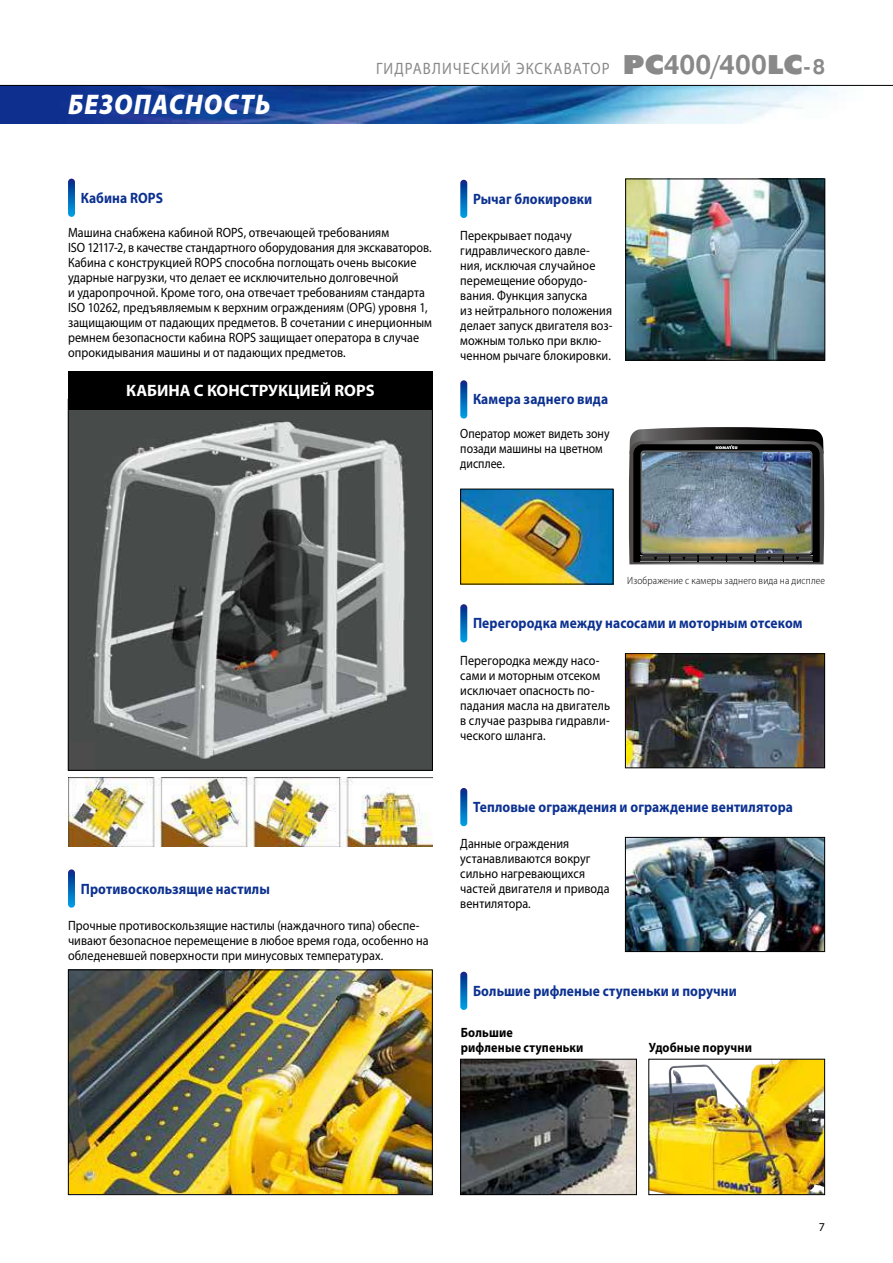
<style>
.page{position:relative;width:893px;height:1263px;background:#fff}
.page>*{position:absolute;margin:0;border:0;box-sizing:border-box;transform-origin:0 0}
.t1{font:italic 900 28.5px "Myriad Pro";letter-spacing:.04em;color:#fff;scale:.9 1}
.t2{font:16.5px "Myriad Pro";letter-spacing:.075em;color:#898989;scale:.9 1}
.t3{font:700 16.5px "Myriad Pro";color:#fff}
.t4{font:700 15px "Myriad Pro";letter-spacing:.01em;color:#0c3190;scale:.9 1}
.t5{font:13.5px/15px "Myriad Pro";letter-spacing:.005em;color:#000;scale:.9 1}
.t6{font:13.5px/15px "Myriad Pro";letter-spacing:.005em;color:#000;scale:.87 1}
.t7{font:700 13.5px/15px "Myriad Pro";letter-spacing:.01em;color:#000;scale:.9 1}
.t8{font:12px "Myriad Pro";color:#000}
.t9{font:300 semi-condensed 10.5px "Myriad Pro";letter-spacing:.01em;color:#000}
.s1{font-family:"Futura Futuris X";font-size:27px}
.s2{font-family:"Pragmatica";font-weight:700;font-size:27px}
.s3{font-family:"Pragmatica";font-weight:700;font-size:21px}
</style>
<div class="page">
<img style="left:0;top:86px;width:831px;height:37px">
<hr style="left:0;top:85px;width:893px;height:1px;background:#000">
<svg style="left:68px;top:179px;width:7px;height:38px"></svg>
<svg style="left:68px;top:869px;width:7px;height:39px"></svg>
<svg style="left:460px;top:180px;width:7px;height:38px"></svg>
<svg style="left:460px;top:972px;width:7px;height:38px"></svg>
<img style="left:70px;top:410px;width:361px;height:358px">
<img style="left:70px;top:971px;width:361px;height:222px">
<div style="left:68px;top:969px;width:365px;height:226px;border:1px solid #000"></div>
<div style="left:68px;top:371px;width:365px;height:39px;background:#000"></div>
<img style="left:68px;top:778px;width:364px;height:68px">
<img style="left:627px;top:181px;width:196px;height:177px">
<div style="left:625px;top:179px;width:200px;height:181px;border:1px solid #000"></div>
<svg style="left:460px;top:380px;width:7px;height:39px"></svg>
<img style="left:462px;top:491px;width:149px;height:91px">
<img style="left:629px;top:427px;width:195px;height:137px">
<img style="left:462px;top:1061px;width:173px;height:132px">
<div style="left:460px;top:1059px;width:177px;height:136px;border:1px solid #000"></div>
<img style="left:650px;top:1061px;width:173px;height:132px">
<div style="left:648px;top:1059px;width:177px;height:136px;border:1px solid #000"></div>
<svg style="left:460px;top:604px;width:7px;height:38px"></svg>
<img style="left:627px;top:655px;width:196px;height:111px">
<div style="left:625px;top:653px;width:200px;height:115px;border:1px solid #000"></div>
<svg style="left:460px;top:788px;width:7px;height:38px"></svg>
<img style="left:627px;top:839px;width:196px;height:111px">
<div style="left:625px;top:837px;width:200px;height:115px;border:1px solid #000"></div>
<h1 class="t1" style="left:68px;top:88px;width:226px">БЕЗОПАСНОСТЬ</h1>
<p class="t4" style="left:81px;top:188px;width:93px">Кабина ROPS</p>
<p class="t2" style="left:376px;top:58px;width:500px">ГИДРАВЛИЧЕСКИЙ ЭКСКАВАТОР <span class="s1">PC</span><span class="s2">400/400</span><span class="s1">LC</span><span class="s3">-8</span></p>
<p class="t4" style="left:473px;top:189px;width:134px">Рычаг блокировки</p>
<p class="t5" style="left:68px;top:224px;width:406px">Машина снабжена кабиной ROPS, отвечающей требованиям<br>ISO 12117-2, в качестве стандартного оборудования для экскаваторов.<br>Кабина с конструкцией ROPS способна поглощать очень высокие ударные нагрузки, что делает ее исключительно долговечной<br>и ударопрочной. Кроме того, она отвечает требованиям стандарта ISO 10262, предъявляемым к верхним ограждениям (OPG) уровня 1, защищающим от падающих предметов. В сочетании с инерционным ремнем безопасности кабина ROPS защищает оператора в случае опрокидывания машины и от падающих предметов.</p>
<p class="t3" style="left:126px;top:380px;width:250px">КАБИНА С КОНСТРУКЦИЕЙ ROPS</p>
<p class="t5" style="left:460px;top:228px;width:171px">Перекрывает подачу гидравлического давле&shy;ния, исключая случайное перемещение оборудо&shy;вания. Функция запуска<br>из нейтрального положения делает запуск двигателя воз&shy;можным только при вклю&shy;ченном рычаге блокировки.</p>
<p class="t4" style="left:473px;top:390px;width:152px">Камера заднего вида</p>
<p class="t6" style="left:460px;top:426px;width:173px">Оператор может видеть зону позади машины на цветном дисплее.</p>
<p class="t4" style="left:81px;top:879px;width:212px">Противоскользящие настилы</p>
<p class="t5" style="left:68px;top:917px;width:402px">Прочные противоскользящие настилы (наждачного типа) обеспе&shy;чивают безопасное перемещение в любое время года, особенно на обледеневшей поверхности при минусовых температурах.</p>
<p class="t9" style="left:627px;top:574px;width:199px">Изображение с камеры заднего вида на дисплее</p>
<p class="t4" style="left:473px;top:614px;width:368px">Перегородка между насосами и моторным отсеком</p>
<p class="t5" style="left:460px;top:652px;width:168px">Перегородка между насо&shy;сами и моторным отсеком исключает опасность по&shy;падания масла на двигатель в случае разрыва гидравли&shy;ческого шланга.</p>
<p class="t4" style="left:473px;top:797px;width:357px">Тепловые ограждения и ограждение вентилятора</p>
<p class="t5" style="left:460px;top:836px;width:167px">Данные ограждения устанавливаются вокруг сильно нагревающихся частей двигателя и привода вентилятора.</p>
<p class="t4" style="left:473px;top:981px;width:295px">Большие рифленые ступеньки и поручни</p>
<p class="t7" style="left:461px;top:1025px;width:138px">Большие<br>рифленые ступеньки</p>
<p class="t7" style="left:649px;top:1040px;width:116px">Удобные поручни</p>
<p class="t8" style="left:819px;top:1219px;width:8px">7</p>
</div>
